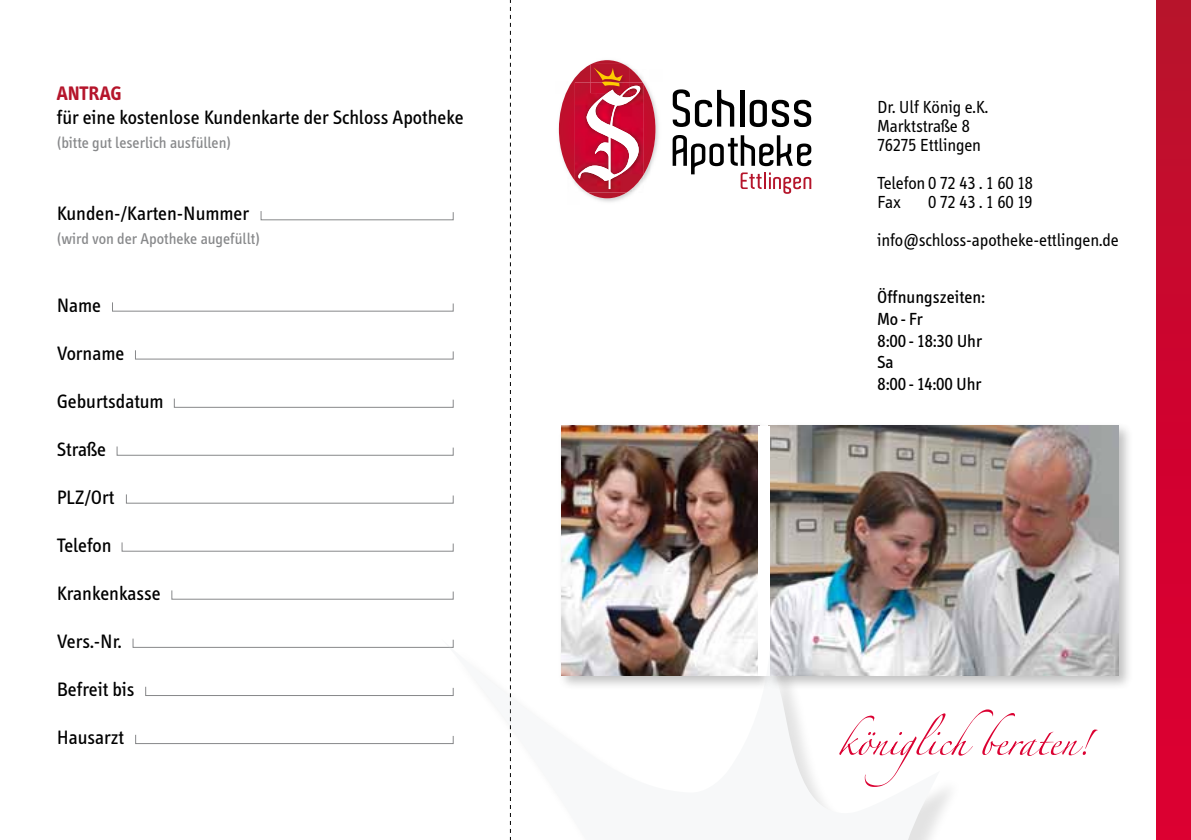
<style>
.page{position:relative;width:1191px;height:840px;background:#fff}
.page>*{position:absolute;margin:0;border:0;box-sizing:border-box;transform-origin:0 0}
.t1{font:20px "Info";letter-spacing:.005em;color:#000}
.t2{font:700 20px "Info";letter-spacing:.005em;color:#b5152b}
.t3{font:18px/19px "Info Normal";color:#000}
.t4{font:18px/21.6px "Info";color:#000}
.t5{font:16px "Info";letter-spacing:.005em;color:#87888a}
</style>
<div class="page">
<img style="left:655px;top:106px;width:4px;height:49px">
<img style="left:594px;top:198px;width:30px;height:4px">
<svg style="left:672px;top:89px;width:62px;height:38px"></svg>
<hr style="left:740px;top:90px;width:4px;height:36px;background:#000">
<svg style="left:749px;top:100px;width:62px;height:27px"></svg>
<svg style="left:672px;top:135px;width:139px;height:59px"></svg>
<svg style="left:559px;top:60px;width:96px;height:138px"></svg>
<svg style="left:510px;top:0;width:1px;height:638px"></svg>
<div style="left:1157px;top:0;width:34px;height:839px;background:linear-gradient(to bottom,#ba112c,#e00032)"></div>
<svg style="left:112px;top:302px;width:342px;height:10px"></svg>
<svg style="left:260px;top:211px;width:194px;height:10px"></svg>
<svg style="left:121px;top:542px;width:333px;height:10px"></svg>
<svg style="left:171px;top:590px;width:283px;height:10px"></svg>
<svg style="left:132px;top:638px;width:309px;height:10px"></svg>
<svg style="left:145px;top:686px;width:296px;height:10px"></svg>
<svg style="left:135px;top:734px;width:306px;height:10px"></svg>
<svg style="left:116px;top:446px;width:338px;height:10px"></svg>
<svg style="left:125px;top:494px;width:329px;height:10px"></svg>
<svg style="left:135px;top:350px;width:319px;height:10px"></svg>
<svg style="left:173px;top:398px;width:281px;height:10px"></svg>
<img style="left:561px;top:425px;width:197px;height:213px">
<div style="left:764px;top:421px;width:369px;height:268px;background:#000;opacity:.25"></div>
<img style="left:770px;top:425px;width:348px;height:250px">
<div style="left:758px;top:425px;width:12px;height:250px;background:#fff"></div>
<svg style="left:960px;top:709px;width:137px;height:47px"></svg>
<div style="left:444px;top:641px;width:516px;height:198px;background:#000;opacity:.75"></div>
<svg style="left:441px;top:638px;width:499px;height:201px"></svg>
<p class="t2" style="left:57px;top:82px;width:66px">ANTRAG</p>
<p class="t1" style="left:57px;top:106px;width:408px">für eine kostenlose Kundenkarte der Schloss Apotheke</p>
<p class="t5" style="left:57px;top:134px;width:176px">(bitte gut leserlich ausfüllen)</p>
<p class="t1" style="left:57px;top:202px;width:194px">Kunden-/Karten-Nummer</p>
<p class="t5" style="left:57px;top:230px;width:205px">(wird von der Apotheke augefüllt)</p>
<p class="t1" style="left:57px;top:293px;width:46px">Name</p>
<p class="t1" style="left:57px;top:341px;width:69px">Vorname</p>
<p class="t1" style="left:57px;top:389px;width:108px">Geburtsdatum</p>
<p class="t1" style="left:57px;top:437px;width:51px">Straße</p>
<p class="t1" style="left:57px;top:485px;width:59px">PLZ/Ort</p>
<p class="t1" style="left:57px;top:533px;width:56px">Telefon</p>
<p class="t1" style="left:57px;top:581px;width:105px">Krankenkasse</p>
<p class="t1" style="left:57px;top:629px;width:66px">Vers.-Nr.</p>
<p class="t1" style="left:57px;top:677px;width:79px">Befreit bis</p>
<p class="t1" style="left:57px;top:725px;width:69px">Hausarzt</p>
<p class="t3" style="left:877px;top:97px;width:112px">Dr. Ulf König e.K.<br>Marktstraße 8<br>76275 Ettlingen</p>
<p class="t3" style="left:877px;top:173px;width:157px">Telefon 0 72 43 . 1 60 18<br>Fax</p>
<p class="t3" style="left:877px;top:183px;width:243px;line-height:38px;text-indent:51px">0 72 43 . 1 60 19 info@schloss-apotheke-ettlingen.de</p>
<p class="t4" style="left:877px;top:286px;width:109px">Öffnungszeiten:<br>Mo - Fr<br>8:00 - 18:30 Uhr<br>Sa<br>8:00 - 14:00 Uhr</p>
</div>
